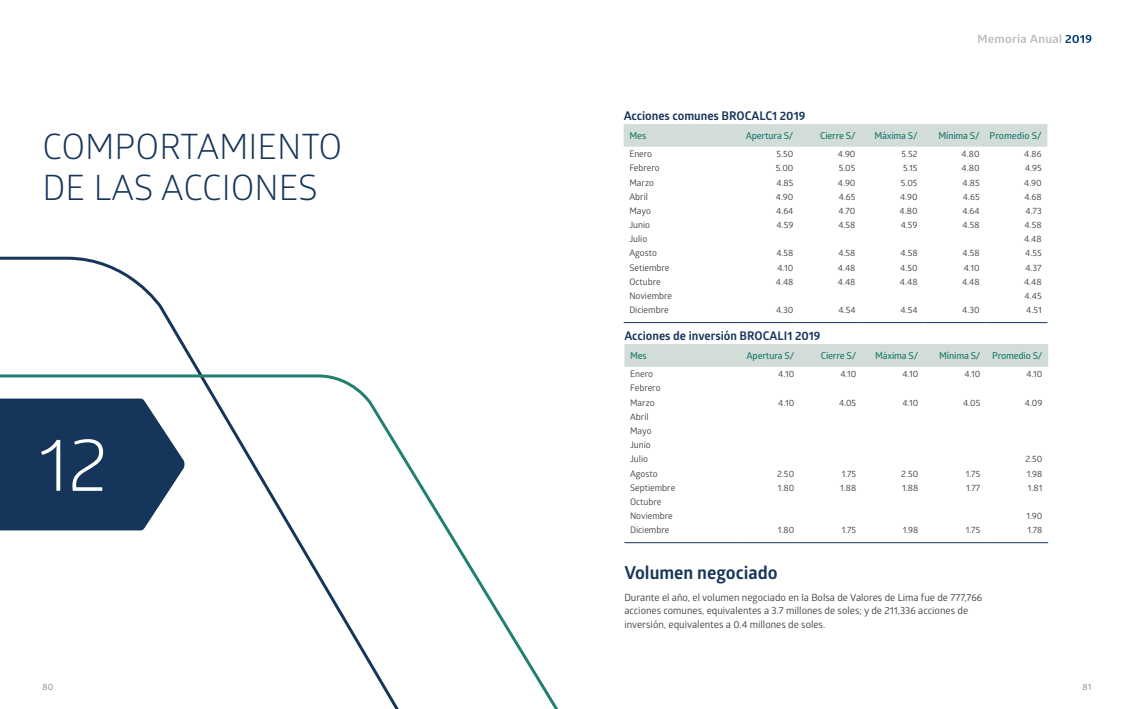
<style>
.page{position:relative;width:1134px;height:709px;background:#fff}
.page>*{position:absolute;margin:0;border:0;box-sizing:border-box;transform-origin:0 0}
.t1{font:75px "Glober";color:#fff}
.t2{font:35px/40px "Glober";color:#16355a}
.t3{font:700 18px "Glober";color:#16355a}
.t4{font:700 12px "Glober";color:#16355a}
.t5{font:10px/13.5px "Glober";color:#3c3c3b}
.t6{font:600 9.5px "Glober";letter-spacing:-.02em;color:#237f70}
.t7{font:9px/14.2px "Glober";color:#3c3c3b}
.t8{font:9px "Glober";color:#818080}
</style>
<div class="page">
<svg style="left:978px;top:34px;width:113px;height:9px"></svg>
<div style="left:624px;top:124px;width:423px;height:23px;background:#d2dcd8"></div>
<hr style="left:624px;top:322px;width:113px;height:1px;background:#16355a">
<hr style="left:737px;top:322px;width:62px;height:1px;background:#16355a">
<hr style="left:799px;top:322px;width:62px;height:1px;background:#16355a">
<hr style="left:861px;top:322px;width:62px;height:1px;background:#16355a">
<hr style="left:923px;top:322px;width:62px;height:1px;background:#16355a">
<hr style="left:985px;top:322px;width:62px;height:1px;background:#16355a">
<div style="left:624px;top:344px;width:424px;height:23px;background:#d2dcd8"></div>
<hr style="left:624px;top:542px;width:114px;height:1px;background:#16355a">
<hr style="left:738px;top:542px;width:62px;height:1px;background:#16355a">
<hr style="left:800px;top:542px;width:62px;height:1px;background:#16355a">
<hr style="left:862px;top:542px;width:62px;height:1px;background:#16355a">
<hr style="left:924px;top:542px;width:62px;height:1px;background:#16355a">
<hr style="left:986px;top:542px;width:62px;height:1px;background:#16355a">
<svg style="left:0;top:256px;width:202px;height:117px"></svg>
<svg style="left:0;top:373px;width:559px;height:336px"></svg>
<svg style="left:0;top:398px;width:185px;height:132px;background:#304c6c"></svg>
<h2 class="t2" style="left:43px;top:125px;width:301px">COMPORTAMIENTO<br>DE LAS ACCIONES</h2>
<h1 class="t1" style="left:39px;top:412px;width:71px">12</h1>
<h3 class="t4" style="left:624px;top:107px;width:183px">Acciones comunes BROCALC1 2019</h3>
<p class="t6" style="left:629px;top:129px;width:18px">Mes</p>
<p class="t6" style="left:746px;top:129px;width:49px">Apertura S/</p>
<p class="t6" style="left:820px;top:129px;width:37px">Cierre S/</p>
<p class="t6" style="left:874px;top:129px;width:45px">Máxima S/</p>
<p class="t6" style="left:938px;top:129px;width:105px">Mínima S/ Promedio S/</p>
<p class="t7" style="left:629px;top:146px;width:24px">Enero</p>
<p class="t7" style="left:776px;top:146px;width:18px">5.50</p>
<p class="t7" style="left:838px;top:146px;width:19px">4.90</p>
<p class="t7" style="left:901px;top:146px;width:18px">5.52</p>
<p class="t7" style="left:962px;top:146px;width:20px">4.80</p>
<p class="t7" style="left:1024px;top:146px;width:19px">4.86</p>
<p class="t7" style="left:629px;top:161px;width:32px">Febrero</p>
<p class="t7" style="left:776px;top:161px;width:19px">5.00</p>
<p class="t7" style="left:839px;top:161px;width:18px">5.05</p>
<p class="t7" style="left:903px;top:161px;width:16px">5.15</p>
<p class="t7" style="left:962px;top:161px;width:20px">4.80</p>
<p class="t7" style="left:1025px;top:161px;width:18px">4.95</p>
<p class="t7" style="left:629px;top:175px;width:26px">Marzo</p>
<p class="t7" style="left:776px;top:175px;width:19px">4.85</p>
<p class="t7" style="left:838px;top:175px;width:19px">4.90</p>
<p class="t7" style="left:901px;top:175px;width:18px">5.05</p>
<p class="t7" style="left:962px;top:175px;width:19px">4.85</p>
<p class="t7" style="left:1024px;top:175px;width:19px">4.90</p>
<p class="t7" style="left:629px;top:189px;width:20px">Abril</p>
<p class="t7" style="left:776px;top:189px;width:19px">4.90</p>
<p class="t7" style="left:839px;top:189px;width:18px">4.65</p>
<p class="t7" style="left:900px;top:189px;width:19px">4.90</p>
<p class="t7" style="left:963px;top:189px;width:18px">4.65</p>
<p class="t7" style="left:1024px;top:189px;width:19px">4.68</p>
<p class="t7" style="left:629px;top:203px;width:23px">Mayo</p>
<p class="t7" style="left:776px;top:203px;width:19px">4.64</p>
<p class="t7" style="left:838px;top:203px;width:19px">4.70</p>
<p class="t7" style="left:899px;top:203px;width:20px">4.80</p>
<p class="t7" style="left:962px;top:203px;width:19px">4.64</p>
<p class="t7" style="left:1026px;top:203px;width:18px">4.73</p>
<p class="t7" style="left:629px;top:217px;width:22px">Junio</p>
<p class="t7" style="left:777px;top:217px;width:18px">4.59</p>
<p class="t7" style="left:838px;top:217px;width:19px">4.58</p>
<p class="t7" style="left:901px;top:217px;width:18px">4.59</p>
<p class="t7" style="left:962px;top:217px;width:19px">4.58</p>
<p class="t7" style="left:1024px;top:217px;width:19px">4.58</p>
<p class="t7" style="left:629px;top:231px;width:19px">Julio</p>
<p class="t7" style="left:1024px;top:231px;width:19px">4.48</p>
<p class="t7" style="left:629px;top:246px;width:29px">Agosto</p>
<p class="t7" style="left:776px;top:246px;width:19px">4.58</p>
<p class="t7" style="left:838px;top:246px;width:19px">4.58</p>
<p class="t7" style="left:900px;top:246px;width:19px">4.58</p>
<p class="t7" style="left:962px;top:246px;width:19px">4.58</p>
<p class="t7" style="left:1025px;top:246px;width:18px">4.55</p>
<p class="t7" style="left:629px;top:260px;width:42px">Setiembre</p>
<p class="t7" style="left:777px;top:260px;width:17px">4.10</p>
<p class="t7" style="left:838px;top:260px;width:19px">4.48</p>
<p class="t7" style="left:900px;top:260px;width:19px">4.50</p>
<p class="t7" style="left:964px;top:260px;width:17px">4.10</p>
<p class="t7" style="left:1025px;top:260px;width:18px">4.37</p>
<p class="t7" style="left:629px;top:274px;width:33px">Octubre</p>
<p class="t7" style="left:776px;top:274px;width:19px">4.48</p>
<p class="t7" style="left:838px;top:274px;width:19px">4.48</p>
<p class="t7" style="left:900px;top:274px;width:19px">4.48</p>
<p class="t7" style="left:962px;top:274px;width:19px">4.48</p>
<p class="t7" style="left:1024px;top:274px;width:19px">4.48</p>
<p class="t7" style="left:629px;top:288px;width:44px">Noviembre</p>
<p class="t7" style="left:1025px;top:288px;width:19px">4.45</p>
<p class="t7" style="left:629px;top:302px;width:41px">Diciembre</p>
<p class="t7" style="left:776px;top:302px;width:19px">4.30</p>
<p class="t7" style="left:838px;top:302px;width:19px">4.54</p>
<p class="t7" style="left:900px;top:302px;width:19px">4.54</p>
<p class="t7" style="left:962px;top:302px;width:19px">4.30</p>
<p class="t7" style="left:1026px;top:302px;width:17px">4.51</p>
<h3 class="t4" style="left:624px;top:327px;width:198px">Acciones de inversión BROCALI1 2019</h3>
<p class="t6" style="left:630px;top:349px;width:18px">Mes</p>
<p class="t6" style="left:746px;top:349px;width:49px">Apertura S/</p>
<p class="t6" style="left:821px;top:349px;width:37px">Cierre S/</p>
<p class="t6" style="left:875px;top:349px;width:45px">Máxima S/</p>
<p class="t6" style="left:939px;top:349px;width:105px">Mínima S/ Promedio S/</p>
<p class="t7" style="left:630px;top:366px;width:24px">Enero</p>
<p class="t7" style="left:778px;top:366px;width:17px">4.10</p>
<p class="t7" style="left:840px;top:366px;width:17px">4.10</p>
<p class="t7" style="left:902px;top:366px;width:17px">4.10</p>
<p class="t7" style="left:964px;top:366px;width:17px">4.10</p>
<p class="t7" style="left:1026px;top:366px;width:17px">4.10</p>
<p class="t7" style="left:630px;top:381px;width:32px">Febrero<br>Marzo</p>
<p class="t7" style="left:778px;top:395px;width:17px">4.10</p>
<p class="t7" style="left:839px;top:395px;width:19px">4.05</p>
<p class="t7" style="left:902px;top:395px;width:17px">4.10</p>
<p class="t7" style="left:963px;top:395px;width:19px">4.05</p>
<p class="t7" style="left:1025px;top:395px;width:19px">4.09</p>
<p class="t7" style="left:630px;top:409px;width:23px">Abril<br>Mayo<br>Junio<br>Julio</p>
<p class="t7" style="left:1025px;top:451px;width:19px">2.50</p>
<p class="t7" style="left:630px;top:466px;width:29px">Agosto</p>
<p class="t7" style="left:777px;top:466px;width:19px">2.50</p>
<p class="t7" style="left:842px;top:466px;width:16px">1.75</p>
<p class="t7" style="left:901px;top:466px;width:19px">2.50</p>
<p class="t7" style="left:966px;top:466px;width:16px">1.75</p>
<p class="t7" style="left:1027px;top:466px;width:17px">1.98</p>
<p class="t7" style="left:630px;top:480px;width:47px">Septiembre</p>
<p class="t7" style="left:778px;top:480px;width:18px">1.80</p>
<p class="t7" style="left:840px;top:480px;width:18px">1.88</p>
<p class="t7" style="left:902px;top:480px;width:18px">1.88</p>
<p class="t7" style="left:966px;top:480px;width:16px">1.77</p>
<p class="t7" style="left:1028px;top:480px;width:16px">1.81</p>
<p class="t7" style="left:630px;top:494px;width:44px">Octubre<br>Noviembre</p>
<p class="t7" style="left:1026px;top:508px;width:18px">1.90</p>
<p class="t7" style="left:630px;top:522px;width:41px">Diciembre</p>
<p class="t7" style="left:778px;top:522px;width:18px">1.80</p>
<p class="t7" style="left:842px;top:522px;width:16px">1.75</p>
<p class="t7" style="left:903px;top:522px;width:17px">1.98</p>
<p class="t7" style="left:966px;top:522px;width:16px">1.75</p>
<p class="t7" style="left:1027px;top:522px;width:17px">1.78</p>
<h3 class="t3" style="left:624px;top:559px;width:155px">Volumen negociado</h3>
<p class="t5" style="left:624px;top:590px;width:359px">Durante el año, el volumen negociado en la Bolsa de Valores de Lima fue de 777,766 acciones comunes, equivalentes a 3.7 millones de soles; y de 211,336 acciones de inversión, equivalentes a 0.4 millones de soles.</p>
<p class="t8" style="left:43px;top:680px;width:12px">80</p>
<p class="t8" style="left:1082px;top:680px;width:10px">81</p>
</div>
